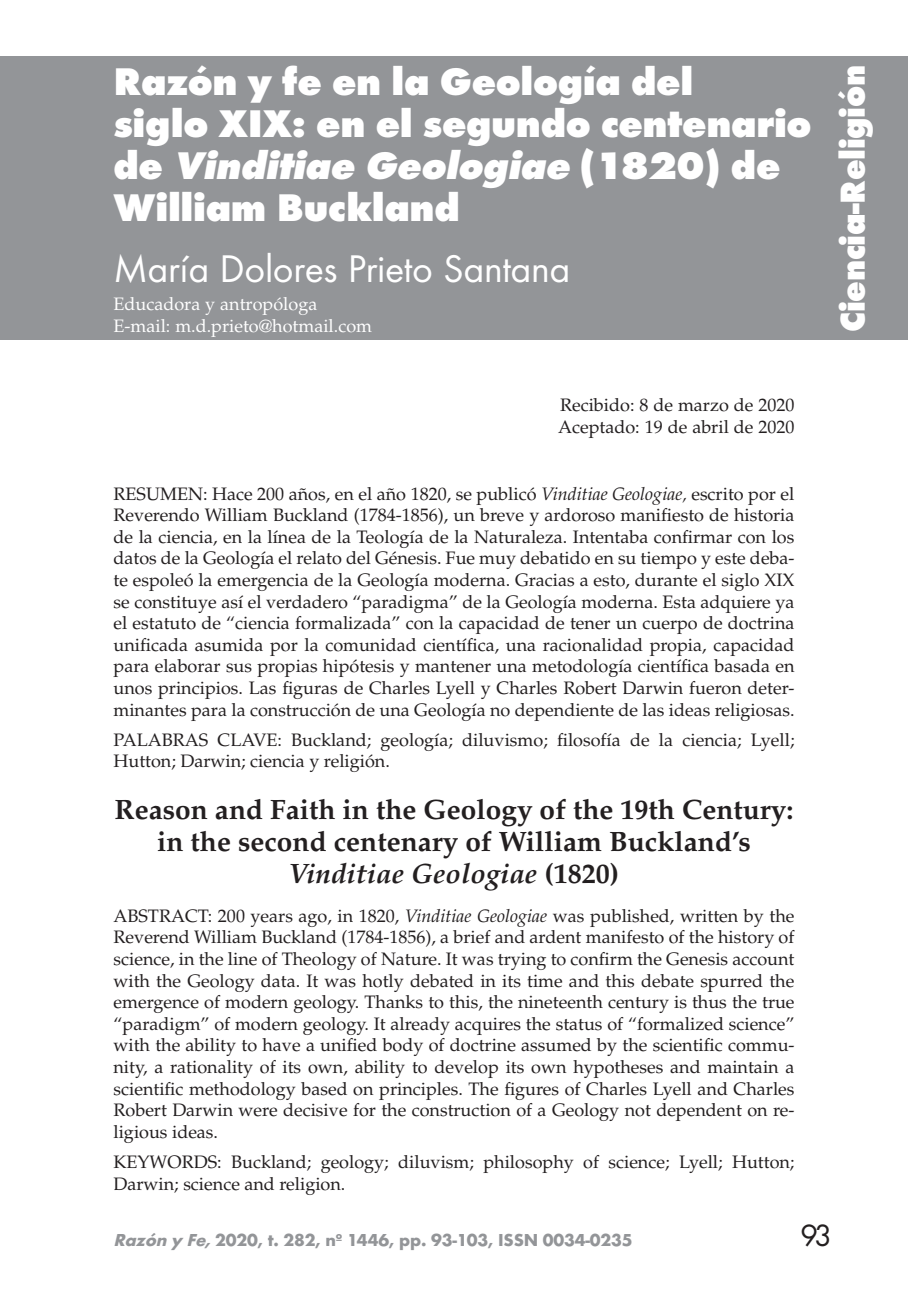
<style>
.page{position:relative;width:908px;height:1304px;background:#fff}
.page>*{position:absolute;margin:0;border:0;box-sizing:border-box;transform-origin:0 0}
.t1{font:800 40px/42px "Futura T";letter-spacing:-.01em;color:#fff}
.t2{font:40px "Futura T";letter-spacing:-.01em;color:#fff}
.t3{font:800 36px "Futura T";letter-spacing:-.01em;color:#fff;scale:.94 1}
.t4{font:32px "Futura T";color:#231f20}
.t5{font:700 28px/32px "Palatino";color:#231f20;text-align:center}
.t6{font:18px/21.6px "Palatino";color:#231f20}
.t7{font:700 18px "Futura T";letter-spacing:-.01em;color:#939598}
.t8{font:18px/22px "Palatino";color:#fff}
.s1{font-style:italic}
</style>
<div class="page">
<div style="left:0;top:57px;width:907px;height:283px;background:#939598"></div>
<p class="t1" style="left:113px;top:60px;width:699px">Razón y fe en la Geología del<br>siglo XIX: en el segundo centenario d e <span class="s1">Vinditiae Geologiae</span> ( 18 2 0 ) d e<br>William Buckland</p>
<p class="t2" style="left:113px;top:245px;width:458px">María Dolores Prieto Santana</p>
<p class="t8" style="left:113px;top:293px;width:260px">Educadora y antropóloga<br>E-mail: m.d.prieto@hotmail.com</p>
<p class="t3" style="left:830px;top:332px;width:286px;rotate:-90deg">Ciencia-Religión</p>
<p class="t6" style="left:558px;top:394px;width:238px">Recibido: 8 de marzo de 2020<br>Aceptado: 19 de abril de 2020</p>
<p class="t6" style="left:113px;top:483px;width:682px;text-align:justify">RESUMEN: Hace 200 años, en el año 1820, se publicó <span class="s1">Vinditiae Geologiae,</span> escrito por el Reverendo William Buckland (1784-1856), un breve y ardoroso manifiesto de historia de la ciencia, en la línea de la Teología de la Naturaleza. Intentaba confirmar con los datos de la Geología el relato del Génesis. Fue muy debatido en su tiempo y este deba&shy;te espoleó la emergencia de la Geología moderna. Gracias a esto, durante el siglo XIX se constituye así el verdadero “paradigma” de la Geología moderna. Esta adquiere ya el estatuto de “ciencia formalizada” con la capacidad de tener un cuerpo de doctrina unificada asumida por la comunidad científica, una racionalidad propia, capacidad para elaborar sus propias hipótesis y mantener una metodología científica basada en unos principios. Las figuras de Charles Lyell y Charles Robert Darwin fueron deter&shy;minantes para la construcción de una Geología no dependiente de las ideas religiosas.</p>
<p class="t6" style="left:113px;top:729px;width:682px">PALABRAS CLAVE: Buckland; geología; diluvismo; filosofía de la ciencia; Lyell;<br>Hutton; Darwin; ciencia y religión.</p>
<p class="t5" style="left:114px;top:794px;width:680px">Reason and Faith in the Geology of the 19th Century: in the second centenary of William Buckland’s<br><span class="s1">Vinditiae Geologiae</span> (1820)</p>
<p class="t6" style="left:113px;top:905px;width:682px;text-align:justify">ABSTRACT: 200 years ago, in 1820, <span class="s1">Vinditiae Geologiae</span> was published, written by the Reverend William Buckland (1784-1856), a brief and ardent manifesto of the history of science, in the line of Theology of Nature. It was trying to confirm the Genesis account with the Geology data. It was hotly debated in its time and this debate spurred the emergence of modern geology. Thanks to this, the nineteenth century is thus the true “paradigm” of modern geology. It already acquires the status of “formalized science” with the ability to have a unified body of doctrine assumed by the scientific commu&shy;nity, a rationality of its own, ability to develop its own hypotheses and maintain a scientific methodology based on principles. The figures of Charles Lyell and Charles Robert Darwin were decisive for the construction of a Geology not dependent on re&shy;ligious ideas.</p>
<p class="t6" style="left:113px;top:1151px;width:682px">KEYWORDS: Buckland; geology; diluvism; philosophy of science; Lyell; Hutton;<br>Darwin; science and religion.</p>
<p class="t7" style="left:113px;top:1230px;width:520px"><span class="s1">Razón y Fe,</span>2020, t. 282, nº 1446, pp. 93-103, ISSN 0034-0235</p>
<p class="t4" style="left:799px;top:1217px;width:34px">93</p>
</div>
